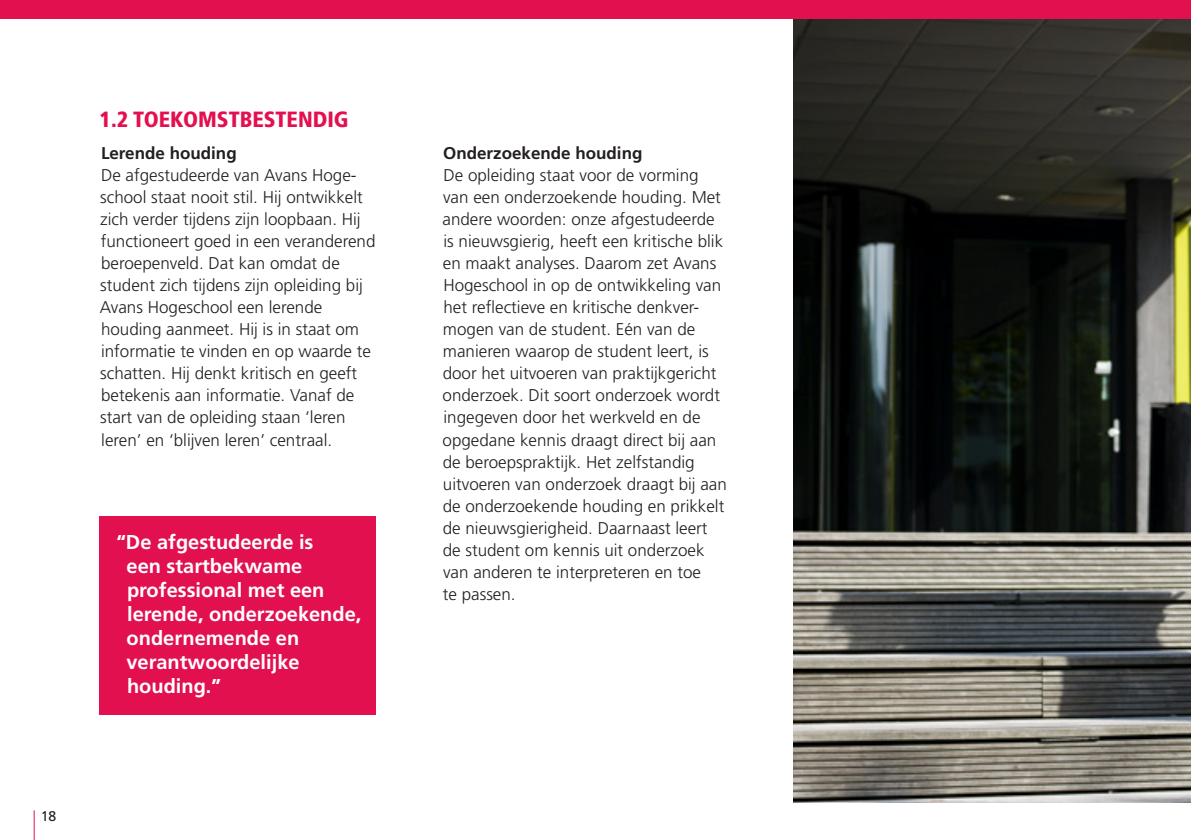
<style>
.page{position:relative;width:1191px;height:840px;background:#fff}
.page>*{position:absolute;margin:0;border:0;box-sizing:border-box;transform-origin:0 0}
.BodyCopy{font:900 condensed 22px "Frutiger";color:#e2104f}
.Quotes{font:700 20px/24px "Frutiger";color:#fff}
.BodyCopy-2{font:300 17px/22px "Frutiger";color:#231f20}
.BodyCopy_Bold{font:700 17px "Frutiger";color:#231f20}
.t1{font:14px "Frutiger";color:#231f20}
</style>
<div class="page">
<img style="left:794px;top:19px;width:397px;height:783px">
<div style="left:100px;top:516px;width:276px;height:199px;background:#e2104f"></div>
<div style="left:0;top:0;width:1191px;height:19px;background:#e2104f"></div>
<hr style="left:34px;top:809px;width:1px;height:30px;background:#e2104f">
<p class="BodyCopy" style="left:100px;top:106px;width:250px">1.2 TOEKOMSTBESTENDIG</p>
<p class="BodyCopy_Bold" style="left:101px;top:143px;width:137px">Lerende houding</p>
<p class="BodyCopy-2" style="left:100px;top:164px;width:277px">De afgestudeerde van Avans Hoge&shy;school staat nooit stil. Hij ontwikkelt zich verder tijdens zijn loopbaan. Hij functioneert goed in een veranderend beroepenveld. Dat kan omdat de student zich tijdens zijn opleiding bij Avans Hogeschool een lerende houding aanmeet. Hij is in staat om informatie te vinden en op waarde te schatten. Hij denkt kritisch en geeft betekenis aan informatie. Vanaf de start van de opleiding staan ‘leren leren’ en ‘blijven leren’ centraal.</p>
<p class="Quotes" style="left:126px;top:529px;width:236px;text-indent:-10px">“De afgestudeerde is<br>een startbekwame professional met een lerende, onderzoekende, ondernemende en verantwoordelijke houding.”</p>
<p class="t1" style="left:41px;top:807px;width:17px">18</p>
<p class="BodyCopy_Bold" style="left:443px;top:143px;width:201px">Onderzoekende houding</p>
<p class="BodyCopy-2" style="left:442px;top:164px;width:286px">De opleiding staat voor de vorming van een onderzoekende houding. Met andere woorden: onze afgestudeerde is nieuwsgierig, heeft een kritische blik en maakt analyses. Daarom zet Avans Hogeschool in op de ontwikkeling van het reflectieve en kritische denkver&shy;mogen van de student. Eén van de manieren waarop de student leert, is door het uitvoeren van praktijkgericht onderzoek. Dit soort onderzoek wordt ingegeven door het werkveld en de opgedane kennis draagt direct bij aan de beroepspraktijk. Het zelfstandig uitvoeren van onderzoek draagt bij aan de onderzoekende houding en prikkelt de nieuwsgierigheid. Daarnaast leert de student om kennis uit onderzoek van anderen te interpreteren en toe</p>
<p class="BodyCopy-2" style="left:443px;top:582px;width:74px">te passen.</p>
</div>
